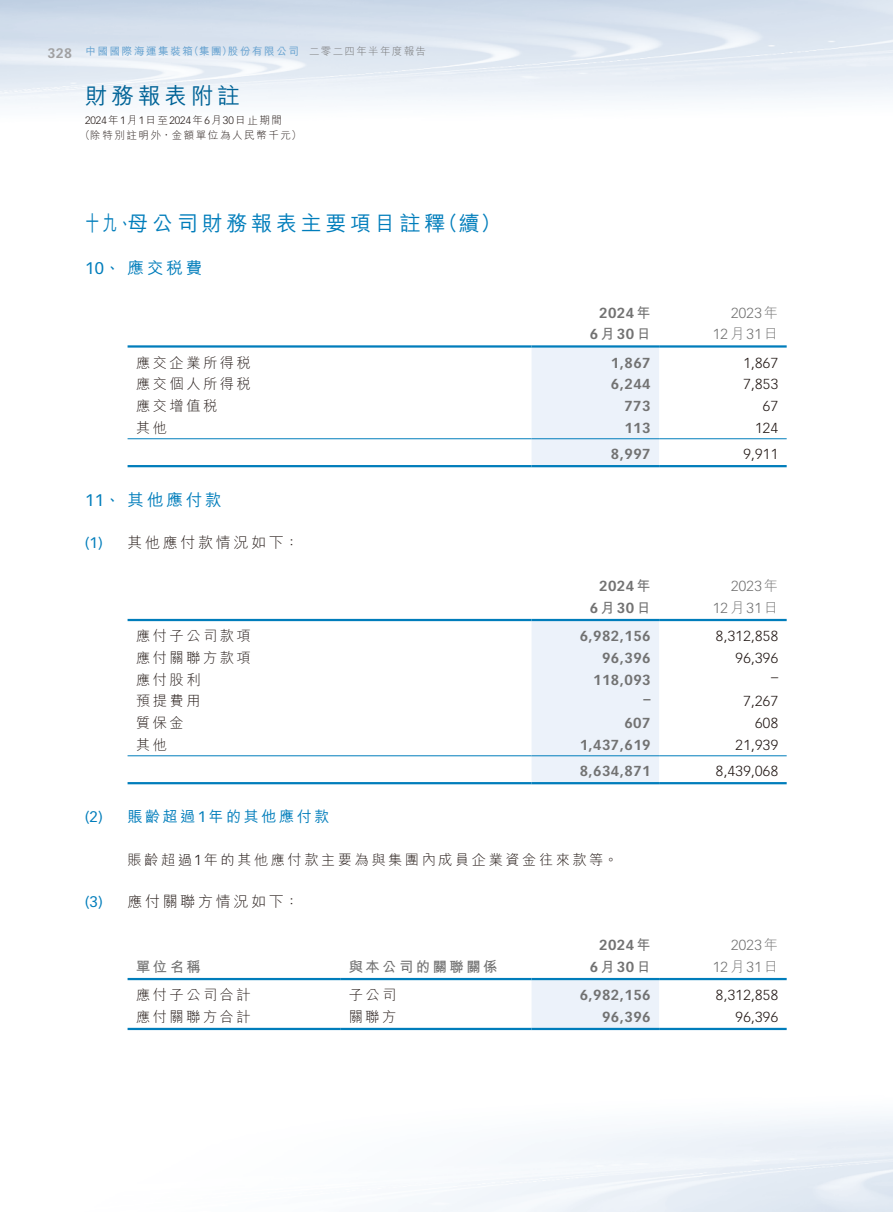
<style>
.page{position:relative;width:893px;height:1212px;background:#fff}
.page>*{position:absolute;margin:0;border:0;box-sizing:border-box;transform-origin:0 0}
.t1{font:500 22.5px "M Hei HK";letter-spacing:.18em;color:#006397}
.t2{font:500 21px "M Hei HK";letter-spacing:.18em;color:#007dbb;scale:.7 1}
.t3{font:500 16.5px "M Hei HK";letter-spacing:.18em;color:#007dbb}
.t4{font:300 15px "M Hei HK";letter-spacing:.175em;color:#231916}
.t5{font:500 15px "M Hei HK";letter-spacing:.18em;color:#007dbb}
.t6{font:700 14.25px/21.8px "Vectora LT Pro";letter-spacing:.03em;color:#727272;text-align:right}
.t7{font:300 14.25px "M Hei HK";letter-spacing:.175em;color:#231916}
.t8{font:300 14.25px "Vectora LT Pro";letter-spacing:.025em;color:#231916}
.t9{font:300 14.25px/21.8px "Vectora LT Pro";letter-spacing:.025em;color:#727272;text-align:right}
.t10{font:700 14.25px "M Hei HK";letter-spacing:.18em;color:#727272}
.t11{font:500 10.5px "M Hei HK";letter-spacing:.155em;color:#5f9ece}
.t12{font:300 10.5px "Vectora LT Pro";color:#231916}
.t13{font:300 10.5px "M Hei HK";letter-spacing:.15em;color:#231916}
.s1{font-family:"Vectora LT Pro";font-weight:700;font-size:13.5px;color:#a0a0a1}
.s2{font-weight:300;color:#727272}
.s3{font-family:"M Hei HK"}
.s4{font-family:"Vectora LT Pro";font-weight:400}
.s5{font-family:"Vectora LT Pro";font-weight:400;color:#007dbb}
.s6{font-family:"Vectora LT Pro"}
</style>
<div class="page">
<div style="left:531px;top:348px;width:128px;height:117px;background:#ecf2fa"></div>
<hr style="left:128px;top:345px;width:403px;height:3px;background:#007dbb">
<hr style="left:531px;top:345px;width:128px;height:3px;background:#007dbb">
<hr style="left:659px;top:345px;width:128px;height:3px;background:#007dbb">
<hr style="left:128px;top:438px;width:403px;height:1px;background:#007dbb">
<hr style="left:531px;top:438px;width:128px;height:1px;background:#007dbb">
<hr style="left:659px;top:438px;width:128px;height:1px;background:#007dbb">
<hr style="left:128px;top:465px;width:403px;height:2px;background:#007dbb">
<hr style="left:531px;top:465px;width:128px;height:2px;background:#007dbb">
<hr style="left:659px;top:465px;width:128px;height:2px;background:#007dbb">
<div style="left:531px;top:621px;width:128px;height:161px;background:#ecf2fa"></div>
<hr style="left:128px;top:619px;width:403px;height:2px;background:#007dbb">
<hr style="left:531px;top:619px;width:128px;height:2px;background:#007dbb">
<hr style="left:659px;top:619px;width:128px;height:2px;background:#007dbb">
<hr style="left:128px;top:755px;width:403px;height:1px;background:#007dbb">
<hr style="left:531px;top:755px;width:128px;height:1px;background:#007dbb">
<hr style="left:659px;top:755px;width:128px;height:1px;background:#007dbb">
<hr style="left:128px;top:782px;width:403px;height:2px;background:#007dbb">
<hr style="left:531px;top:782px;width:128px;height:2px;background:#007dbb">
<hr style="left:659px;top:782px;width:128px;height:2px;background:#007dbb">
<div style="left:531px;top:980px;width:128px;height:48px;background:#ecf2fa"></div>
<hr style="left:128px;top:978px;width:212px;height:2px;background:#007dbb">
<hr style="left:340px;top:978px;width:191px;height:2px;background:#007dbb">
<hr style="left:531px;top:978px;width:128px;height:2px;background:#007dbb">
<hr style="left:659px;top:978px;width:128px;height:2px;background:#007dbb">
<hr style="left:128px;top:1028px;width:212px;height:2px;background:#007dbb">
<hr style="left:340px;top:1028px;width:191px;height:2px;background:#007dbb">
<hr style="left:531px;top:1028px;width:128px;height:2px;background:#007dbb">
<hr style="left:659px;top:1028px;width:128px;height:2px;background:#007dbb">
<p class="t11" style="left:47px;top:44px;width:380px"><span class="s1">328</span> 中國國際海運集裝箱（集團）股份有限公司 <span class="s2">二零二四年半年度報告</span></p>
<h1 class="t1" style="left:85px;top:80px;width:157px">財務報表附註</h1>
<p class="t12" style="left:85px;top:114px;width:198px">2024<span class="s3">年</span>1<span class="s3">月</span>1<span class="s3">日至</span>2024<span class="s3">年</span>6<span class="s3">月</span>30<span class="s3">日止期間</span></p>
<p class="t13" style="left:80px;top:128px;width:223px">（除特別註明外，金額單位為人民幣千元）</p>
<h2 class="t2" style="left:85px;top:208px;width:596px">十九、母公司財務報表主要項目註釋（續）</h2>
<p class="t3" style="left:85px;top:256px;width:119px"><span class="s4">10</span>、應交稅費</p>
<p class="t6" style="left:590px;top:302px;width:62px">2024<span class="s3">年<br></span>6<span class="s3">月</span>30<span class="s3">日</span></p>
<p class="t9" style="left:713px;top:302px;width:67px">2023<span class="s3">年<br></span>12<span class="s3">月</span>31<span class="s3">日</span></p>
<p class="t7" style="left:136px;top:352px;width:116px">應交企業所得稅</p>
<p class="t6" style="left:611px;top:352px;width:41px">1,867</p>
<p class="t8" style="left:743px;top:354px;width:36px">1,867</p>
<p class="t7" style="left:136px;top:374px;width:116px">應交個人所得稅</p>
<p class="t6" style="left:611px;top:373px;width:41px">6,244</p>
<p class="t8" style="left:743px;top:376px;width:36px">7,853</p>
<p class="t7" style="left:136px;top:396px;width:83px">應交增值稅</p>
<p class="t6" style="left:624px;top:395px;width:28px">773</p>
<p class="t8" style="left:763px;top:397px;width:17px">67</p>
<p class="t7" style="left:136px;top:417px;width:33px">其他</p>
<p class="t6" style="left:624px;top:417px;width:28px">113</p>
<p class="t8" style="left:755px;top:419px;width:24px">124</p>
<p class="t6" style="left:611px;top:443px;width:41px">8,997</p>
<p class="t8" style="left:743px;top:445px;width:36px">9,911</p>
<p class="t3" style="left:85px;top:488px;width:138px"><span class="s4">11</span>、其他應付款</p>
<p class="t4" style="left:85px;top:532px;width:216px"><span class="s5">(1)</span> 其他應付款情況如下：</p>
<p class="t6" style="left:590px;top:575px;width:62px">2024<span class="s3">年<br></span>6<span class="s3">月</span>30<span class="s3">日</span></p>
<p class="t9" style="left:713px;top:575px;width:67px">2023<span class="s3">年<br></span>12<span class="s3">月</span>31<span class="s3">日</span></p>
<p class="t7" style="left:136px;top:626px;width:116px">應付子公司款項</p>
<p class="t6" style="left:580px;top:625px;width:72px">6,982,156</p>
<p class="t8" style="left:716px;top:627px;width:64px">8,312,858</p>
<p class="t7" style="left:136px;top:647px;width:116px">應付關聯方款項</p>
<p class="t6" style="left:602px;top:647px;width:50px">96,396</p>
<p class="t8" style="left:736px;top:649px;width:44px">96,396</p>
<p class="t7" style="left:136px;top:669px;width:66px">應付股利</p>
<p class="t6" style="left:593px;top:668px;width:59px">118,093</p>
<p class="t8" style="left:771px;top:669px;width:9px">–</p>
<p class="t7" style="left:136px;top:691px;width:66px">預提費用</p>
<p class="t6" style="left:643px;top:688px;width:9px">–</p>
<p class="t8" style="left:743px;top:693px;width:36px">7,267</p>
<p class="t7" style="left:136px;top:713px;width:49px">質保金</p>
<p class="t6" style="left:624px;top:712px;width:28px">607</p>
<p class="t8" style="left:755px;top:714px;width:24px">608</p>
<p class="t7" style="left:136px;top:734px;width:33px">其他</p>
<p class="t6" style="left:580px;top:734px;width:72px">1,437,619</p>
<p class="t8" style="left:736px;top:736px;width:44px">21,939</p>
<p class="t6" style="left:580px;top:760px;width:72px">8,634,871</p>
<p class="t8" style="left:716px;top:762px;width:64px">8,439,068</p>
<p class="t5" style="left:85px;top:805px;width:246px"><span class="s4">(2)</span> 賬齡超過<span class="s4">1</span>年的其他應付款</p>
<p class="t7" style="left:128px;top:850px;width:492px">賬齡超過<span class="s6">1</span>年的其他應付款主要為與集團內成員企業資金往來款等。</p>
<p class="t4" style="left:85px;top:891px;width:216px"><span class="s5">(3)</span> 應付關聯方情況如下：</p>
<p class="t10" style="left:136px;top:956px;width:66px">單位名稱</p>
<p class="t10" style="left:349px;top:956px;width:150px">與本公司的關聯關係</p>
<p class="t6" style="left:590px;top:934px;width:62px">2024<span class="s3">年<br></span>6<span class="s3">月</span>30<span class="s3">日</span></p>
<p class="t9" style="left:713px;top:934px;width:67px">2023<span class="s3">年<br></span>12<span class="s3">月</span>31<span class="s3">日</span></p>
<p class="t7" style="left:136px;top:985px;width:116px">應付子公司合計</p>
<p class="t7" style="left:349px;top:985px;width:49px">子公司</p>
<p class="t6" style="left:580px;top:984px;width:72px">6,982,156</p>
<p class="t8" style="left:716px;top:986px;width:64px">8,312,858</p>
<p class="t7" style="left:136px;top:1006px;width:116px">應付關聯方合計</p>
<p class="t7" style="left:349px;top:1006px;width:49px">關聯方</p>
<p class="t6" style="left:602px;top:1006px;width:50px">96,396</p>
<p class="t8" style="left:736px;top:1008px;width:44px">96,396</p>
</div>
